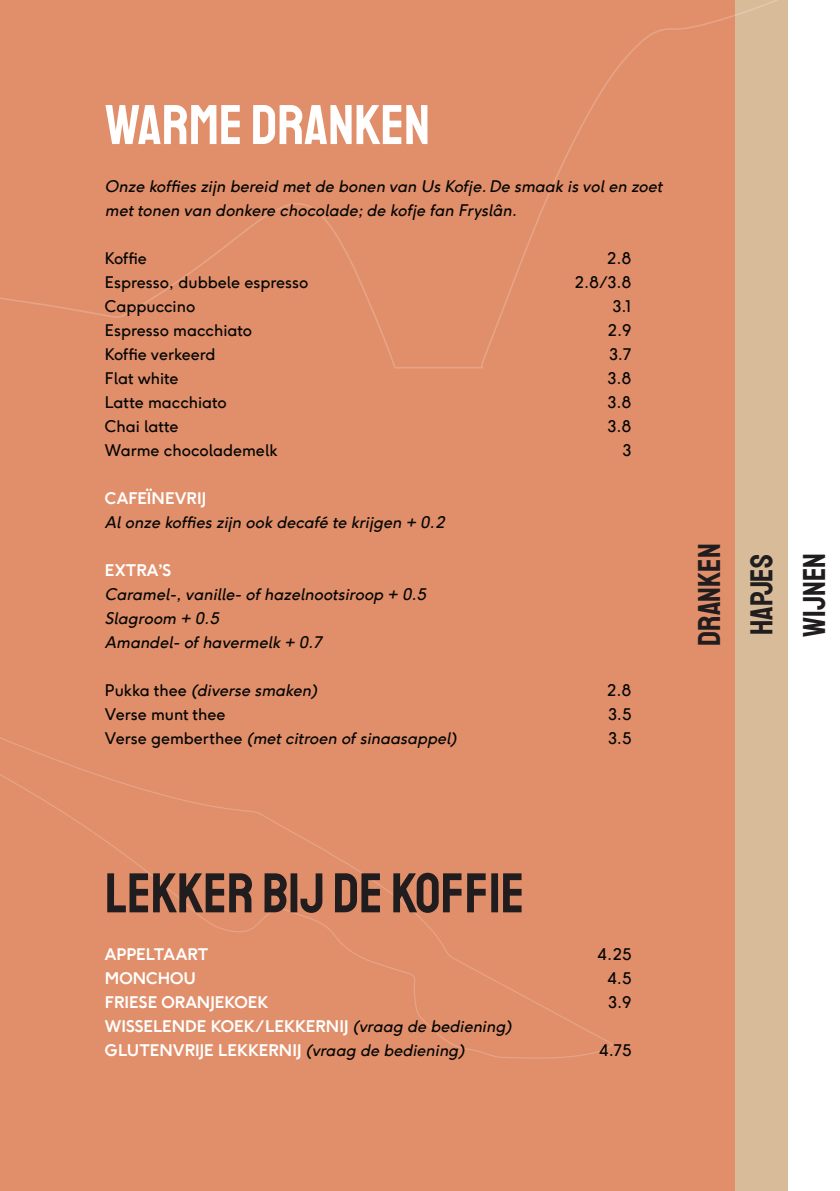
<style>
.page{position:relative;width:840px;height:1191px;background:#fff}
.page>*{position:absolute;margin:0;border:0;box-sizing:border-box;transform-origin:0 0}
.t1{font:56px "Staatliches";color:#211d1f}
.t2{font:56px "Staatliches";color:#fff}
.t3{font:32px "Staatliches";color:#211d1f}
.t4{font:italic 16px/24px "F37 Ginger";color:#040503}
.t5{font:16px "F37 Ginger";color:#040503}
.t6{font:700 16px "F37 Ginger";color:#fff}
.s1{font-style:normal}
.s2{font-weight:400;font-style:italic;color:#040503}
</style>
<div class="page">
<div style="left:734px;top:0;width:53px;height:1191px;background:#d8bc99"></div>
<div style="left:0;top:0;width:734px;height:1191px;background:#e18f6a"></div>
<svg style="left:0;top:0;width:788px;height:370px"></svg>
<svg style="left:0;top:737px;width:613px;height:322px"></svg>
<p class="t2" style="left:105px;top:88px;width:326px">WARME DRANKEN</p>
<p class="t4" style="left:105px;top:174px;width:562px">Onze koffies zijn bereid metde bonen van Us Kofje.De smaak is volen zoet mettonen van donkere chocolade;de kofje fan Fryslân.</p>
<p class="t5" style="left:105px;top:248px;width:43px">Koffie</p>
<p class="t5" style="left:607px;top:248px;width:26px">2.8</p>
<p class="t5" style="left:105px;top:272px;width:205px">Espresso, dubbele espresso</p>
<p class="t5" style="left:574px;top:272px;width:58px">2.8/3.8</p>
<p class="t5" style="left:105px;top:296px;width:92px">Cappuccino</p>
<p class="t5" style="left:611px;top:296px;width:21px">3.1</p>
<p class="t5" style="left:105px;top:320px;width:148px">Espresso macchiato</p>
<p class="t5" style="left:607px;top:320px;width:25px">2.9</p>
<p class="t5" style="left:105px;top:344px;width:112px">Koffie verkeerd</p>
<p class="t5" style="left:608px;top:344px;width:24px">3.7</p>
<p class="t5" style="left:105px;top:368px;width:75px">Flat white</p>
<p class="t5" style="left:606px;top:368px;width:26px">3.8</p>
<p class="t5" style="left:105px;top:392px;width:123px">Latte macchiato</p>
<p class="t5" style="left:606px;top:392px;width:26px">3.8</p>
<p class="t5" style="left:105px;top:416px;width:75px">Chai latte</p>
<p class="t5" style="left:606px;top:416px;width:26px">3.8</p>
<p class="t5" style="left:105px;top:440px;width:174px">Warme chocolademelk</p>
<p class="t5" style="left:621px;top:440px;width:11px">3</p>
<p class="t6" style="left:105px;top:488px;width:103px">CAFEÏNEVRIJ</p>
<p class="t4" style="left:105px;top:510px;width:344px">Alonze koffies zijn ook decafé te krijgen + 0.2</p>
<p class="t6" style="left:105px;top:560px;width:68px">EXTRA’S</p>
<p class="t4" style="left:105px;top:582px;width:326px">Caramel-,vanille- ofhazelnootsiroop + 0.5</p>
<p class="t4" style="left:105px;top:606px;width:119px">Slagroom + 0.5</p>
<p class="t4" style="left:105px;top:630px;width:222px">Amandel- ofhavermelk + 0.7</p>
<p class="t4" style="left:105px;top:678px;width:217px"><span class="s1">P u k ka t h e e</span> (diverse smaken)</p>
<p class="t5" style="left:607px;top:680px;width:26px">2.8</p>
<p class="t5" style="left:105px;top:704px;width:122px">Verse munt thee</p>
<p class="t5" style="left:607px;top:704px;width:25px">3.5</p>
<p class="t4" style="left:105px;top:726px;width:356px"><span class="s1">Ve rs e g e m b e r t h e e</span> (metcitroen ofsinaasappel)</p>
<p class="t5" style="left:607px;top:728px;width:25px">3.5</p>
<p class="t3" style="left:687px;top:646px;width:104px;rotate:-90deg">DRANKEN</p>
<p class="t3" style="left:739px;top:635px;width:82px;rotate:-90deg">HAPJES</p>
<p class="t3" style="left:792px;top:636px;width:85px;rotate:-90deg">WIJNEN</p>
<p class="t1" style="left:105px;top:856px;width:420px">LEKKER BIJ DE KOFFIE</p>
<p class="t6" style="left:105px;top:944px;width:105px">APPELTAART</p>
<p class="t5" style="left:597px;top:944px;width:36px">4.25</p>
<p class="t6" style="left:105px;top:968px;width:92px">MONCHOU</p>
<p class="t5" style="left:607px;top:968px;width:26px">4.5</p>
<p class="t6" style="left:105px;top:992px;width:165px">FRIESE ORANJEKOEK</p>
<p class="t5" style="left:607px;top:992px;width:25px">3.9</p>
<p class="t6" style="left:105px;top:1016px;width:411px">WISSELENDE KOEK/LEKKERNIJ <span class="s2">(vraag de bediening)</span></p>
<p class="t6" style="left:105px;top:1040px;width:364px">GLUTENVRIJE LEKKERNIJ <span class="s2">(vraag de bediening)</span></p>
<p class="t5" style="left:599px;top:1040px;width:34px">4.75</p>
</div>
